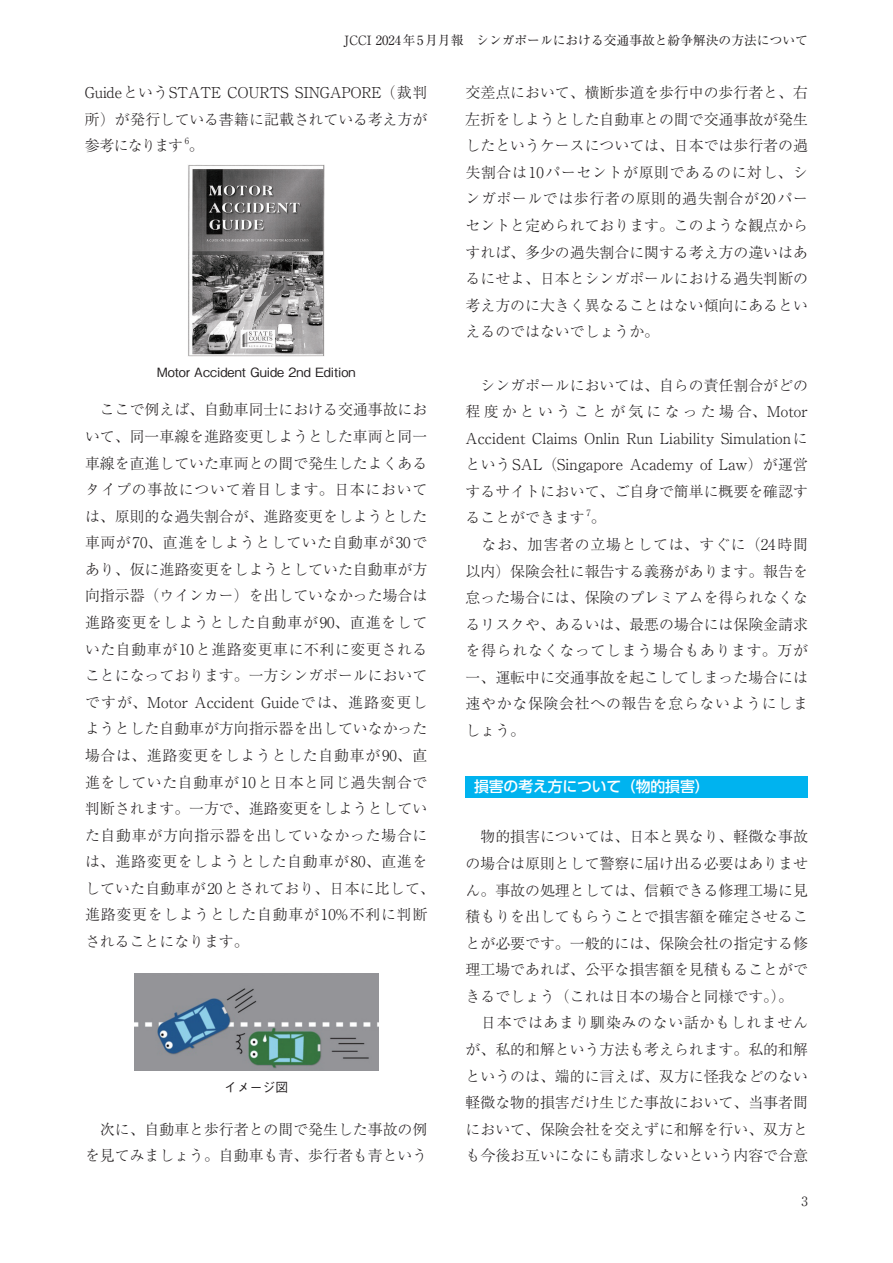
<style>
.page{position:relative;width:893px;height:1263px;background:#fff}
.page>*{position:absolute;margin:0;border:0;box-sizing:border-box;transform-origin:0 0}
.t1{font:300 14.85px/26.5px "Ryumin Pr 6";color:#231f20;text-align:justify}
.t2{font:500 14.85px "UD Shin Go Pr 6";letter-spacing:-.01em;color:#fff}
.t3{font:12.75px "Ryumin Pr 6";color:#231f20}
.t4{font:500 12.75px "Gothic BBB Pro";color:#231f20}
.t5{font:300 12.75px "Ryumin Pr 6";color:#231f20}
.t6{font:300 8.7px "Ryumin Pr 6";color:#231f20}
</style>
<div class="page">
<img style="left:188px;top:165px;width:137px;height:191px">
<img style="left:134px;top:974px;width:244px;height:97px">
<div style="left:466px;top:776px;width:342px;height:21px;background:#00b3ef"></div>
<p class="t3" style="left:344px;top:30px;width:466px">JCCI 2024年5月月報　シンガポールにおける交通事故と紛争解決の方法について</p>
<p class="t1" style="left:85px;top:78px;width:344px">GuideというSTATE COURTS SINGAPORE（裁判所）が発行している書籍に記載されている考え方が参考になります。</p>
<p class="t6" style="left:185px;top:134px;width:6px">6</p>
<p class="t4" style="left:157px;top:362px;width:200px">Motor Accident Guide 2nd Edition</p>
<p class="t1" style="left:85px;top:396px;width:351px;text-align:left">　ここで例えば、自動車同士における交通事故において、同一車線を進路変更しようとした車両と同一車線を直進していた車両との間で発生したよくあるタイプの事故について着目します。日本においては、原則的な過失割合が、進路変更をしようとした車両が70、直進をしようとしていた自動車が30であり、仮に進路変更をしようとしていた自動車が方向指示器（ウインカー）を出していなかった場合は進路変更をしようとした自動車が90、直進をしていた自動車が10と進路変更車に不利に変更されることになっております。一方シンガポールにおいてですが、Motor Accident Guideでは、進路変更しようとした自動車が方向指示器を出していなかった場合は、進路変更をしようとした自動車が90、直進をしていた自動車が10と日本と同じ過失割合で判断されます。一方で、進路変更をしようとしていた自動車が方向指示器を出していなかった場合には、進路変更をしようとした自動車が80、直進をしていた自動車が20とされており、日本に比して、進路変更をしようとした自動車が10%不利に判断されることになります。</p>
<p class="t4" style="left:224px;top:1077px;width:65px">イメージ図</p>
<p class="t1" style="left:85px;top:1115px;width:344px">　次に、自動車と歩行者との間で発生した事故の例を見てみましょう。自動車も青、歩行者も青という</p>
<p class="t1" style="left:466px;top:78px;width:344px">交差点において、横断歩道を歩行中の歩行者と、右左折をしようとした自動車との間で交通事故が発生したというケースについては、日本では歩行者の過失割合は10パーセントが原則であるのに対し、シンガポールでは歩行者の原則的過失割合が20パーセントと定められております。このような観点からすれば、多少の過失割合に関する考え方の違いはあるにせよ、日本とシンガポールにおける過失判断の考え方のに大きく異なることはない傾向にあるといえるのではないでしょうか。</p>
<p class="t1" style="left:466px;top:371px;width:344px">　シンガポールにおいては、自らの責任割合がどの程度かということが気になった場合、Motor Accident Claims Onlin Run Liability SimulationにというSAL（Singapore Academy of Law）が運営するサイトにおいて、ご自身で簡単に概要を確認することができます。</p>
<p class="t6" style="left:587px;top:506px;width:6px">7</p>
<p class="t1" style="left:466px;top:530px;width:344px">　なお、加害者の立場としては、すぐに（24時間以内）保険会社に報告する義務があります。報告を怠った場合には、保険のプレミアムを得られなくなるリスクや、あるいは、最悪の場合には保険金請求を得られなくなってしまう場合もあります。万が一、運転中に交通事故を起こしてしまった場合には速やかな保険会社への報告を怠らないようにしましょう。</p>
<p class="t2" style="left:474px;top:775px;width:237px">損害の考え方について（物的損害）</p>
<p class="t1" style="left:466px;top:823px;width:344px;text-align:left">　物的損害については、日本と異なり、軽微な事故の場合は原則として警察に届け出る必要はありません。事故の処理としては、信頼できる修理工場に見積もりを出してもらうことで損害額を確定させることが必要です。一般的には、保険会社の指定する修理工場であれば、公平な損害額を見積もることができるでしょう（これは日本の場合と同様です。）。　日本ではあまり馴染みのない話かもしれませんが、私的和解という方法も考えられます。私的和解というのは、端的に言えば、双方に怪我などのない軽微な物的損害だけ生じた事故において、当事者間において、保険会社を交えずに和解を行い、双方とも今後お互いになにも請求しないという内容で合意</p>
<p class="t5" style="left:801px;top:1191px;width:8px">3</p>
</div>
